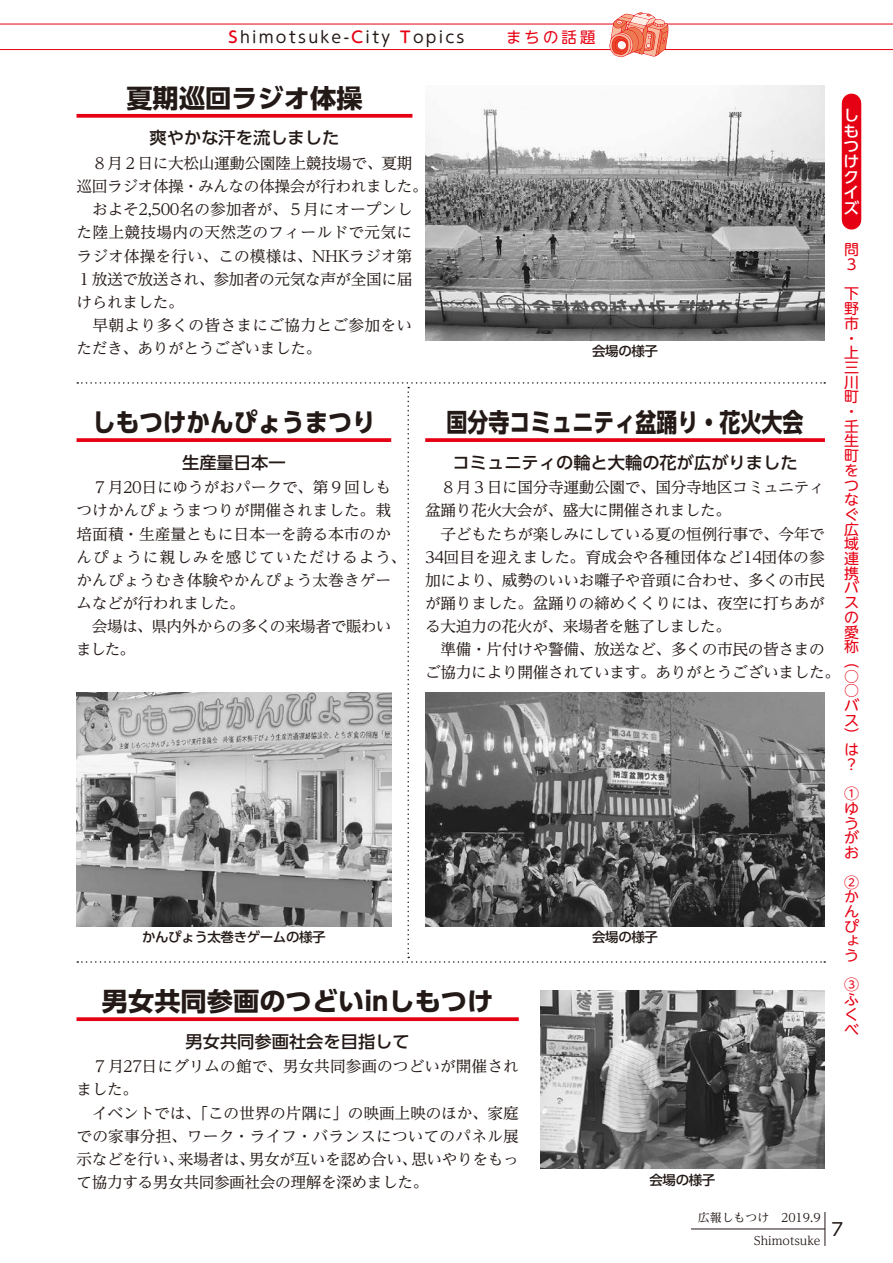
<style>
.page{position:relative;width:893px;height:1263px;background:#fff}
.page>*{position:absolute;margin:0;border:0;box-sizing:border-box;transform-origin:0 0}
.t1{font:700 25.65px "UD Shin Go Pr 6 N";color:#231916}
.t2{font:700 25.65px "UD Shin Go Pr 6 N";color:#231916;scale:.82 1}
.t3{font:700 25.65px "UD Shin Go Pr 6 N";color:#231916;scale:.92 1}
.t4{font:17.7px "UD Shin Go Pr 6 N";color:#231916}
.t5{font:500 16.95px "UD Shin Go Pr 6 N";color:#231916}
.t6{font:15.75px "UD Shin M Go Pr 6 N";letter-spacing:.14em;color:#231916}
.t7{font:15.45px/23.1px "UD Reimin Pr 6 N";letter-spacing:-.025em;color:#231916}
.t8{font:15.45px/23.1px "UD Reimin Pr 6 N";color:#231916}
.t9{font:500 15.45px/15.5px "UD Shin Go Pr 6 N";color:#fff}
.t10{font:15.45px "UD Shin M Go Pr 6 N";letter-spacing:.2em;color:#e60013}
.t11{font:14.7px/14.7px "UD Shin M Go Pr 6 N";color:#e60013}
.t12{font:500 13.2px "UD Shin Go Pr 6 N";letter-spacing:-.03em;color:#231916}
.t13{font:11.7px/22.2px "UD Reimin Pr 6 N";color:#231916;text-align:right}
.s1{font-weight:500;color:#e60013}
</style>
<div class="page">
<hr style="left:0;top:49px;width:893px;height:1px;background:#e60013">
<hr style="left:0;top:24px;width:893px;height:1px;background:#e60013">
<svg style="left:609px;top:12px;width:59px;height:45px"></svg>
<div style="left:842px;top:103px;width:19px;height:117px;background:#e60013"></div>
<svg style="left:77px;top:114px;width:335px;height:4px"></svg>
<svg style="left:77px;top:1017px;width:442px;height:4px;background:#e71325"></svg>
<svg style="left:77px;top:382px;width:748px;height:581px"></svg>
<img style="left:77px;top:692px;width:314px;height:234px">
<img style="left:425px;top:692px;width:400px;height:234px">
<img style="left:540px;top:990px;width:285px;height:179px">
<img style="left:425px;top:85px;width:400px;height:255px">
<hr style="left:825px;top:1212px;width:1px;height:34px;background:#231916">
<hr style="left:691px;top:1229px;width:134px;height:1px;background:#231916">
<p class="t6" style="left:229px;top:24px;width:237px"><span class="s1">S</span>himotsuke-<span class="s1">C</span>ity <span class="s1">T</span>opics</p>
<p class="t10" style="left:506px;top:24px;width:91px">まちの話題</p>
<h1 class="t1" style="left:126px;top:77px;width:238px">夏期巡回ラジオ体操</h1>
<p class="t5" style="left:150px;top:124px;width:191px">爽やかな汗を流しました</p>
<p class="t7" style="left:77px;top:151px;width:353px">　８月２日に大松山運動公園陸上競技場で、夏期巡回ラジオ体操・みんなの体操会が行われました。　およそ2,500名の参加者が、５月にオープンした陸上競技場内の天然芝のフィールドで元気にラジオ体操を行い、この模様は、NHKラジオ第<br>１放送で放送され、参加者の元気な声が全国に届けられました。<br>　早朝より多くの皆さまにご協力とご参加をいただき、ありがとうございました。</p>
<h1 class="t3" style="left:92px;top:401px;width:310px">しもつけかんぴょうまつり</h1>
<p class="t5" style="left:182px;top:448px;width:105px">生産量日本一</p>
<p class="t12" style="left:592px;top:340px;width:67px">会場の様子</p>
<h1 class="t2" style="left:447px;top:401px;width:437px">国分寺コミュニティ盆踊り・花火大会</h1>
<p class="t5" style="left:453px;top:448px;width:346px">コミュニティの輪と大輪の花が広がりました</p>
<p class="t8" style="left:76px;top:475px;width:332px">　７月20日にゆうがおパークで、第９回しもつけかんぴょうまつりが開催されました。栽培面積・生産量ともに日本一を誇る本市のかんぴょうに親しみを感じていただけるよう、かんぴょうむき体験やかんぴょう太巻きゲームなどが行われました。<br>　会場は、県内外からの多くの来場者で賑わいました。</p>
<p class="t7" style="left:425px;top:475px;width:416px">　８月３日に国分寺運動公園で、国分寺地区コミュニティ盆踊り花火大会が、盛大に開催されました。<br>　子どもたちが楽しみにしている夏の恒例行事で、今年で<br>34回目を迎えました。育成会や各種団体など14団体の参加により、威勢のいいお囃子や音頭に合わせ、多くの市民が踊りました。盆踊りの締めくくりには、夜空に打ちあがる大迫力の花火が、来場者を魅了しました。<br>　準備・片付けや警備、放送など、多くの市民の皆さまのご協力により開催されています。ありがとうございました。</p>
<p class="t12" style="left:142px;top:926px;width:185px">かんぴょう太巻きゲームの様子</p>
<p class="t12" style="left:592px;top:926px;width:67px">会場の様子</p>
<h1 class="t1" style="left:102px;top:980px;width:393px">男女共同参画のつどいinしもつけ</h1>
<p class="t5" style="left:186px;top:1027px;width:226px">男女共同参画社会を目指して</p>
<p class="t7" style="left:77px;top:1054px;width:444px">　７月27日にグリムの館で、男女共同参画のつどいが開催されました。<br>　イベントでは、「この世界の片隅に」の映画上映のほか、家庭での家事分担、ワーク・ライフ・バランスについてのパネル展示などを行い、来場者は、男女が互いを認め合い、思いやりをもって協力する男女共同参画社会の理解を深めました。</p>
<p class="t12" style="left:650px;top:1170px;width:67px">会場の様子</p>
<p class="t9" style="left:844px;top:107px;width:17px">しもつけクイズ</p>
<p class="t11" style="left:844px;top:241px;width:15px">問<br>３</p>
<p class="t11" style="left:844px;top:286px;width:17px">下野市・上三川町・壬生町をつなぐ広域連携バスの愛称（○ ○バス）は？</p>
<p class="t11" style="left:844px;top:785px;width:17px">①ゆうがお</p>
<p class="t11" style="left:844px;top:874px;width:17px;text-align:justify">②かんぴょう</p>
<p class="t11" style="left:844px;top:977px;width:16px">③ふくべ</p>
<p class="t13" style="left:698px;top:1206px;width:124px">広報しもつけ　2019.9<br>Shimotsuke</p>
<p class="t4" style="left:831px;top:1214px;width:13px">7</p>
</div>
